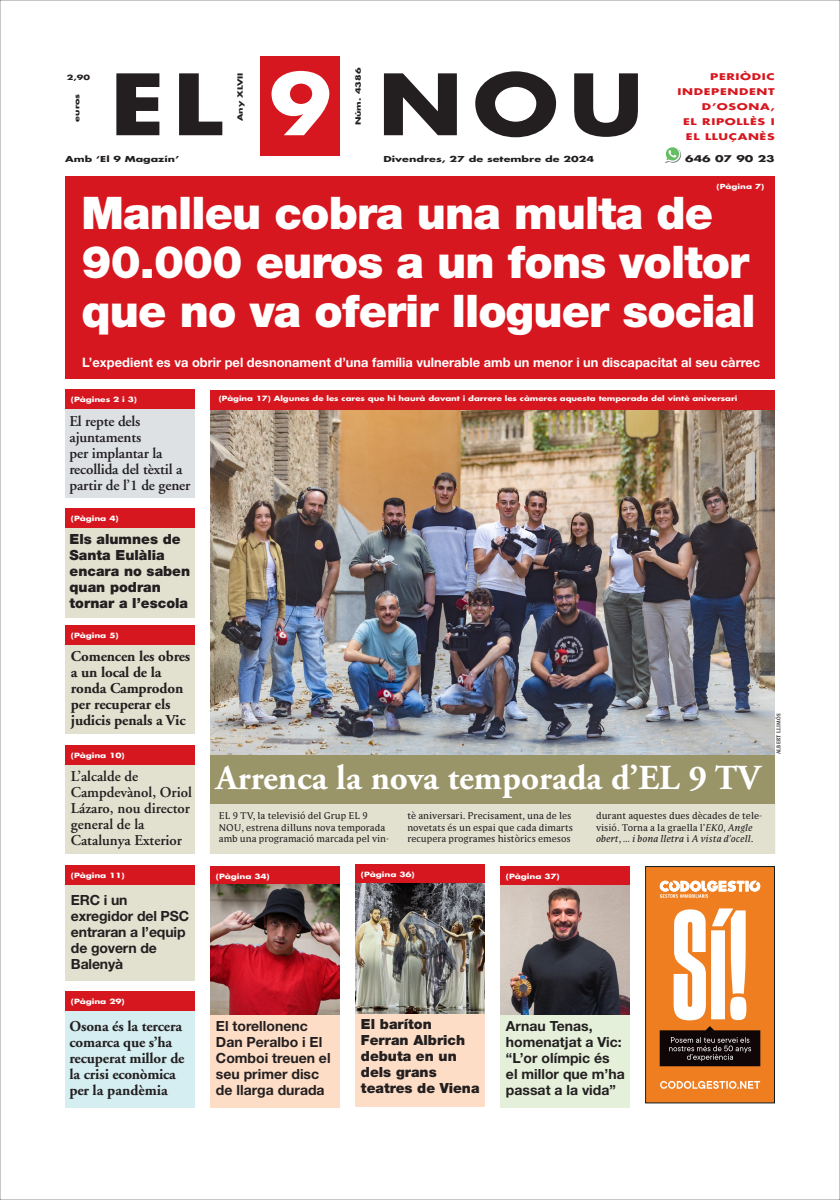
<style>
.page{position:relative;width:840px;height:1200px;background:#fff}
.page>*{position:absolute;margin:0;border:0;box-sizing:border-box;transform-origin:0 0}
.t1{font:700 82px "Futura";color:#231f20;scale:1.22 1}
.t2{font:900 45px/49px "Helvetica Neue";letter-spacing:-.02em;color:#fff}
.t3{font:700 35px "Adobe Garamond";color:#fff}
.t4{font:700 15px/16px "Adobe Garamond";letter-spacing:-.01em;color:#231f20}
.t5{font:600 15px/16px "Adobe Garamond";letter-spacing:-.01em;color:#231f20}
.t6{font:700 14px/16px "Helvetica Neue";color:#231f20}
.t7{font:900 14px/16px "Helvetica Neue";color:#231f20}
.t8{font:700 13px "Helvetica Neue";color:#fff}
.t9{font:9px/11.5px "Parable LF";color:#231f20}
.t10{font:700 9px/15px "Futura";letter-spacing:.05em;color:#d7171f;text-align:right;scale:1.38 1}
.t11{font:700 9px "Futura";color:#231f20;scale:1.38 1}
.t12{font:700 8px "Futura";color:#231f20;scale:1.4 1}
.t13{font:700 8px "Futura";color:#231f20;scale:1.38 1}
.t14{font:700 7px "Futura";letter-spacing:-.005em;color:#fff;scale:1.23 1}
.t15{font:700 7px "Futura";letter-spacing:-.005em;color:#fff;scale:1.28 1}
.t16{font:700 7px "Futura";color:#231f20;scale:1.38 1}
.t17{font:700 6.8px "Futura";color:#fff;scale:1.3 1}
.t18{font:700 5px "Parable LF";letter-spacing:.05em;color:#231f20;scale:.86 1}
.s1{color:#fff}
.s2{font-style:italic}
</style>
<div class="page">
<div style="left:645px;top:866px;width:129px;height:236px;background:#ef7e20"></div>
<svg style="left:659px;top:880px;width:100px;height:17px"></svg>
<svg style="left:660px;top:1080px;width:99px;height:8px"></svg>
<svg style="left:659px;top:908px;width:100px;height:157px"></svg>
<div style="left:645px;top:866px;width:129px;height:236px;border:1px solid #0f1c22"></div>
<div style="left:260px;top:57px;width:80px;height:99px;background:#d7171f"></div>
<svg style="left:665px;top:147px;width:15px;height:16px"></svg>
<div style="left:65px;top:177px;width:709px;height:201px;background:#d7171f"></div>
<div style="left:210px;top:799px;width:564px;height:54px;background:#e2e1d0"></div>
<img style="left:210px;top:410px;width:564px;height:345px">
<div style="left:210px;top:755px;width:564px;height:49px;background:#9a9569"></div>
<div style="left:210px;top:390px;width:564px;height:20px;background:#d7171f"></div>
<div style="left:65px;top:528px;width:129px;height:89px;background:#e2e1d0"></div>
<div style="left:65px;top:508px;width:129px;height:20px;background:#d7171f"></div>
<div style="left:65px;top:764px;width:129px;height:89px;background:#e2e1d0"></div>
<div style="left:65px;top:744px;width:129px;height:20px;background:#d7171f"></div>
<div style="left:65px;top:644px;width:129px;height:89px;background:#e2e1d0"></div>
<div style="left:65px;top:624px;width:129px;height:20px;background:#d7171f"></div>
<div style="left:65px;top:884px;width:129px;height:95px;background:#e2e1d0"></div>
<div style="left:65px;top:865px;width:129px;height:19px;background:#d7171f"></div>
<div style="left:65px;top:1011px;width:129px;height:96px;background:#d5eef1"></div>
<div style="left:65px;top:991px;width:129px;height:20px;background:#d7171f"></div>
<div style="left:65px;top:409px;width:129px;height:89px;background:#dde1e4"></div>
<div style="left:65px;top:389px;width:129px;height:20px;background:#d7171f"></div>
<div style="left:500px;top:1011px;width:129px;height:96px;background:#e4f0da"></div>
<div style="left:500px;top:865px;width:129px;height:20px;background:#d7171f"></div>
<img style="left:500px;top:885px;width:129px;height:129px">
<div style="left:355px;top:1009px;width:129px;height:97px;background:#fdddc6"></div>
<div style="left:355px;top:864px;width:129px;height:20px;background:#d7171f"></div>
<img style="left:355px;top:883px;width:129px;height:129px">
<div style="left:210px;top:1011px;width:129px;height:96px;background:#fdddc6"></div>
<div style="left:210px;top:865px;width:129px;height:20px;background:#d7171f"></div>
<img style="left:210px;top:884px;width:129px;height:130px">
<p class="t16" style="left:67px;top:72px;width:18px">2,90</p>
<p class="t16" style="left:72px;top:122px;width:22px;rotate:-90deg">euros</p>
<p class="t16" style="left:353px;top:125px;width:43px;rotate:-90deg">Núm. 4386</p>
<h1 class="t1" style="left:110px;top:50px;width:439px">EL <span class="s1">9</span> NOU</h1>
<p class="t16" style="left:235px;top:121px;width:37px;rotate:-90deg">Any XLVII</p>
<p class="t13" style="left:65px;top:153px;width:84px">Amb ‘El 9 Magazín’</p>
<p class="t12" style="left:383px;top:153px;width:152px">Divendres, 27 de setembre de 2024</p>
<p class="t10" style="left:677px;top:69px;width:72px">PERIÒDIC<br>INDEPENDENT<br>D’OSONA,<br>EL RIPOLLÈS I</p>
<p class="t10" style="left:685px;top:129px;width:66px">EL LLUÇANÈS</p>
<p class="t11" style="left:684px;top:152px;width:66px">646 07 90 23</p>
<p class="t17" style="left:716px;top:182px;width:38px">(Pàgina 7)</p>
<h2 class="t2" style="left:81px;top:188px;width:675px">Manlleu cobra una multa de<br>90.000 euros a un fons voltor que no va oferir lloguer social</h2>
<h3 class="t8" style="left:82px;top:354px;width:679px">L’expedient es va obrir pel desnonament d’una família vulnerable amb un menor i un discapacitat al seu càrrec</h3>
<p class="t15" style="left:71px;top:394px;width:53px">(Pàgines 2 i 3)</p>
<h3 class="t5" style="left:69px;top:413px;width:122px">El repte dels ajuntaments<br>per implantar la recollida del tèxtil a partir de l’1 de gener</h3>
<p class="t15" style="left:71px;top:513px;width:39px">(Pàgina 4)</p>
<h3 class="t7" style="left:69px;top:531px;width:122px">Els alumnes de<br>Santa Eulàlia encara no saben quan podran tornar a l’escola</h3>
<p class="t15" style="left:71px;top:630px;width:39px">(Pàgina 5)</p>
<h3 class="t4" style="left:71px;top:648px;width:121px">Comencen les obres a un local de la ronda Camprodon per recuperar els judicis penals a Vic</h3>
<p class="t15" style="left:71px;top:750px;width:43px">(Pàgina 10)</p>
<h3 class="t5" style="left:71px;top:768px;width:122px">L’alcalde de<br>Campdevànol, Oriol<br>Lázaro, nou director general de la<br>Catalunya Exterior</h3>
<p class="t15" style="left:71px;top:870px;width:43px">(Pàgina 11)</p>
<h3 class="t6" style="left:71px;top:891px;width:120px">ERC i un exregidor del PSC entraran a l’equip de govern de<br>Balenyà</h3>
<p class="t15" style="left:71px;top:996px;width:43px">(Pàgina 29)</p>
<h3 class="t4" style="left:69px;top:1018px;width:116px">Osona és la tercera comarca que s’ha recuperat millor de la crisi econòmica per la pandèmia</h3>
<p class="t14" style="left:219px;top:394px;width:423px">(Pàgina 17) Algunes de les cares que hi haurà davant i darrere les càmeres aquesta temporada del vintè aniversari</p>
<h3 class="t3" style="left:216px;top:759px;width:545px">Arrenca la nova temporada d’EL 9 TV</h3>
<p class="t9" style="left:219px;top:810px;width:172px">EL 9 TV, la televisió del Grup EL 9<br>NOU, estrena dilluns nova temporada amb una programació marcada pel vin-</p>
<p class="t9" style="left:407px;top:810px;width:167px">tè aniversari. Precisament, una de les novetats és un espai que cada dimarts recupera programes històrics emesos</p>
<p class="t9" style="left:595px;top:810px;width:167px">durant aquestes dues dècades de tele&shy;visió. Torna a la graella l’<span class="s2">EK0</span>, <span class="s2">Angle obert</span>, <span class="s2">... i bona lletra</span> i <span class="s2">A vista d’ocell</span>.</p>
<p class="t15" style="left:216px;top:871px;width:43px">(Pàgina 34)</p>
<p class="t15" style="left:361px;top:869px;width:43px">(Pàgina 36)</p>
<p class="t15" style="left:505px;top:871px;width:43px">(Pàgina 37)</p>
<p class="t18" style="left:775px;top:754px;width:49px;rotate:-90deg">ALBERT LLIMÓS</p>
<h3 class="t6" style="left:216px;top:1017px;width:116px">El torellonenc<br>Dan Peralbo i El<br>Comboi treuen el seu primer disc de llarga durada</h3>
<h3 class="t7" style="left:361px;top:1015px;width:120px">El baríton<br>Ferran Albrich debuta en un dels grans teatres de Viena</h3>
<h3 class="t6" style="left:505px;top:1017px;width:120px">Arnau Tenas, homenatjat a Vic: “L’or olímpic és el millor que m’ha passat a la vida”</h3>
</div>
